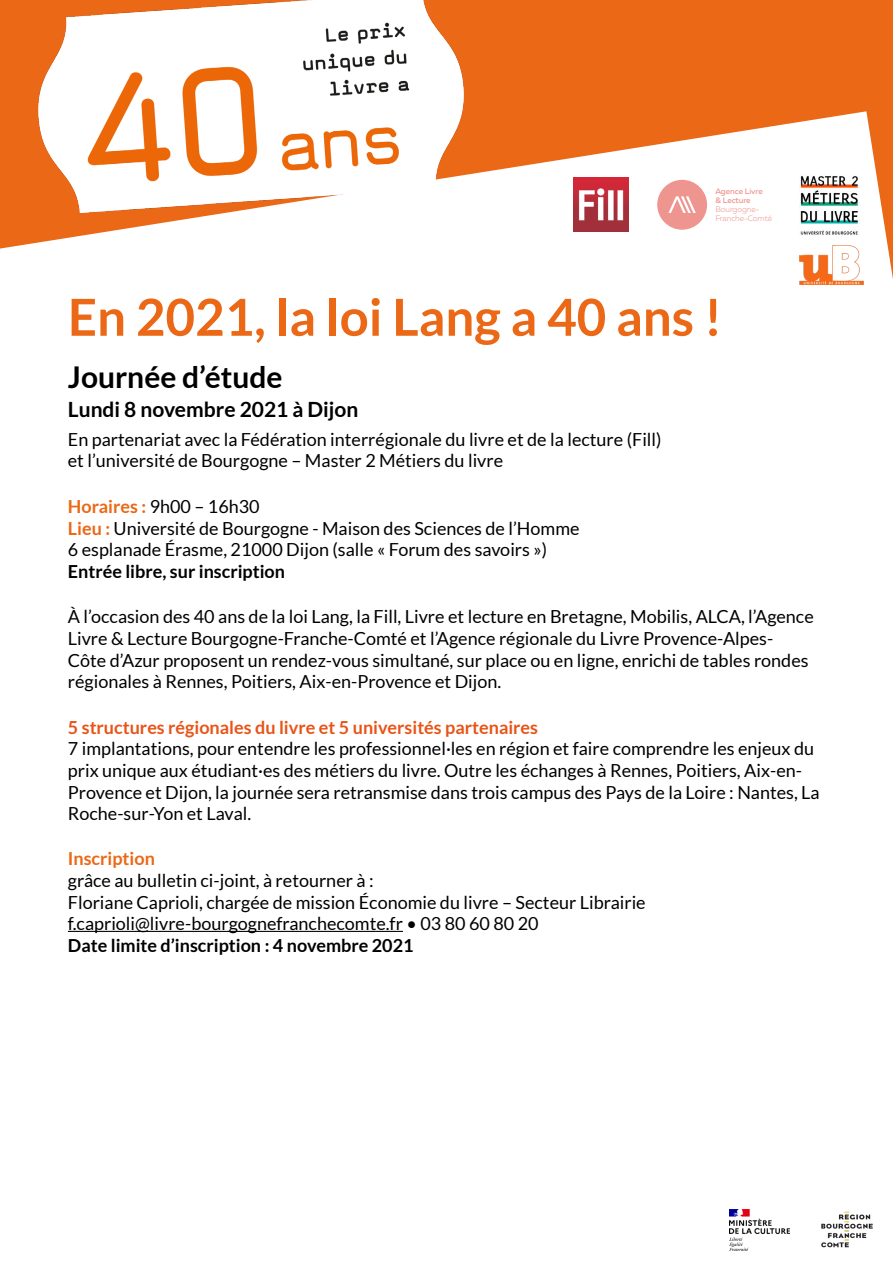
<style>
.page{position:relative;width:893px;height:1263px;background:#fff}
.page>*{position:absolute;margin:0;border:0;box-sizing:border-box;transform-origin:0 0}
.t1{font:700 51px "Lato";color:#eb6816}
.t2{font:700 30px "Lato";color:#000}
.t3{font:700 21px "Lato";color:#000}
.t4{font:18px/21.6px "Lato";color:#000}
.t5{font:700 18px "Lato";color:#000}
.t6{font:700 18px "Lato";color:#e85418}
.t7{font:700 18px "Lato";color:#eb6816}
.t8{font:300 7.95px/9.1px "Muller";letter-spacing:-.005em;color:#ef9590}
.t9{font:500 7.95px/9.1px "Muller";letter-spacing:-.005em;color:#ef9590}
.s1{font-weight:700;color:#eb6816}
</style>
<div class="page">
<div style="left:0;top:0;width:893px;height:304px;background:#eb6816"></div>
<img style="left:821px;top:1211px;width:52px;height:37px">
<img style="left:730px;top:1209px;width:59px;height:42px">
<img style="left:38px;top:0;width:425px;height:111px">
<img style="left:81px;top:18px;width:340px;height:93px">
<svg style="left:0;top:111px;width:893px;height:193px;fill:#fff"></svg>
<hr style="left:68px;top:931px;width:335px;height:1px;background:#000">
<img style="left:800px;top:174px;width:59px;height:61px">
<div style="left:657px;top:180px;width:50px;height:50px;background:#ef9590;border-radius:50%"></div>
<svg style="left:668px;top:196px;width:28px;height:17px"></svg>
<img style="left:573px;top:178px;width:55px;height:54px">
<img style="left:800px;top:245px;width:63px;height:39px">
<p class="t9" style="left:715px;top:186px;width:49px">Agence Livre &amp; Lecture</p>
<p class="t8" style="left:715px;top:205px;width:58px">Bourgogne-<br>Franche-Comté</p>
<h1 class="t1" style="left:68px;top:288px;width:656px">En 2021, la loi Lang a 40 ans !</h1>
<h2 class="t2" style="left:68px;top:360px;width:216px">Journée d’étude</h2>
<p class="t3" style="left:68px;top:397px;width:292px">Lundi 8 novembre 2021 à Dijon</p>
<p class="t4" style="left:68px;top:428px;width:595px">En partenariat avec la Fédération interrégionale du livre et de la lecture (Fill) et l’université de Bourgogne – Master 2 Métiers du livre</p>
<p class="t4" style="left:68px;top:496px;width:513px"><span class="s1">Horaires :</span> 9h00 – 16h30<br><span class="s1">Lieu :</span> Université de Bourgogne - Maison des Sciences de l’Homme<br>6 esplanade Érasme, 21000 Dijon (salle « Forum des savoirs »)</p>
<p class="t5" style="left:68px;top:561px;width:219px">Entrée libre, sur inscription</p>
<p class="t4" style="left:68px;top:606px;width:747px">À l’occasion des 40 ans de la loi Lang, la Fill, Livre et lecture en Bretagne, Mobilis, ALCA, l’Agence Livre &amp; Lecture Bourgogne-Franche-Comté et l’Agence régionale du Livre Provence-Alpes-Côte d’Azur proposent un rendez-vous simultané, sur place ou en ligne, enrichi de tables rondes régionales à Rennes, Poitiers, Aix-en-Provence et Dijon.</p>
<p class="t6" style="left:68px;top:717px;width:472px">5 structures régionales du livre et 5 universités partenaires</p>
<p class="t4" style="left:68px;top:738px;width:753px">7 implantations, pour entendre les professionnel·les en région et faire comprendre les enjeux du prix unique aux étudiant·es des métiers du livre. Outre les échanges à Rennes, Poitiers, Aix-en-Provence et Dijon, la journée sera retransmise dans trois campus des Pays de la Loire : Nantes, La Roche-sur-Yon et Laval.</p>
<p class="t7" style="left:68px;top:848px;width:89px">Inscription</p>
<p class="t4" style="left:68px;top:869px;width:579px">grâce au bulletin ci-joint, à retourner à :<br>Floriane Caprioli, chargée de mission Économie du livre – Secteur Librairie f.caprioli@livre-bourgognefranchecomte.fr • 03 80 60 80 20</p>
<p class="t5" style="left:68px;top:935px;width:347px">Date limite d’inscription : 4 novembre 2021</p>
</div>
